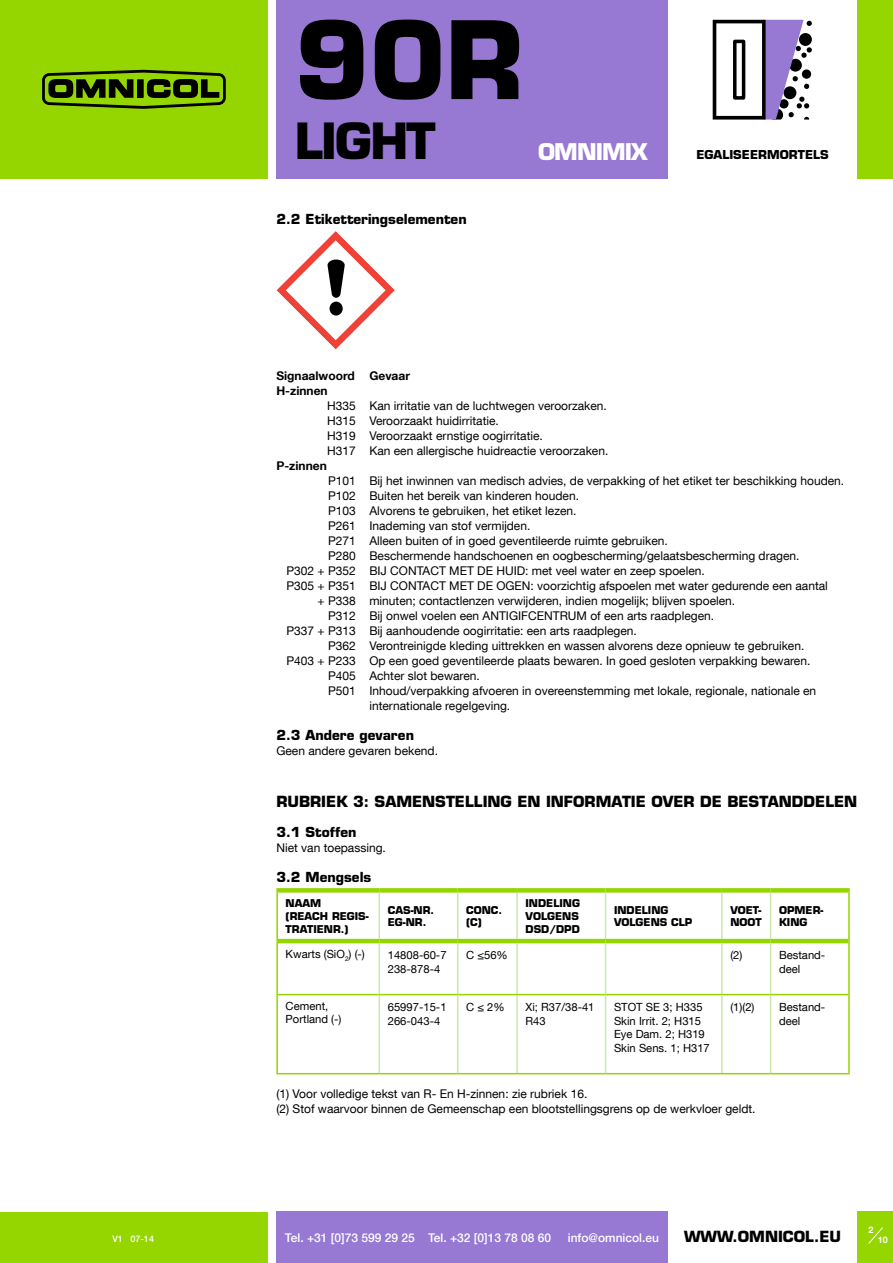
<style>
.page{position:relative;width:893px;height:1263px;background:#fff}
.page>*{position:absolute;margin:0;border:0;box-sizing:border-box;transform-origin:0 0}
.t1{font:700 105.15px "Eurostile";color:#000}
.t2{font:700 48.6px "Eurostile";letter-spacing:-.04em;color:#000}
.t3{font:700 22.5px "Eurostile";letter-spacing:-.04em;color:#fff}
.t4{font:700 15px "Eurostile";color:#000}
.t5{font:700 13.5px "Eurostile";color:#000}
.t6{font:12px/15px "Helvetica Neue LT Com";color:#000}
.t7{font:500 12px "Helvetica Neue LT Com";color:#fff}
.t8{font:700 12px/15px "Helvetica Neue LT Com";color:#000}
.t9{font:700 12px "Eurostile";color:#000}
.t10{font:11.25px/13.5px "Helvetica Neue LT Com";color:#000}
.t11{font:700 10.5px/12.6px "Eurostile";color:#000}
.t12{font:500 9px "Helvetica Neue LT Com";color:#fff}
.t13{font:700 9px "Helvetica Neue LT Com";color:#fff}
</style>
<div class="page">
<div style="left:0;top:0;width:268px;height:179px;background:#95d500"></div>
<div style="left:42px;top:73px;width:184px;height:32px;border:3px solid #000;border-radius:6px"></div>
<svg style="left:48px;top:79px;width:86px;height:19px"></svg>
<div style="left:138px;top:80px;width:5px;height:17px;background:#000"></div>
<div style="left:137px;top:79px;width:7px;height:19px;border:1px solid #000"></div>
<svg style="left:146px;top:79px;width:74px;height:19px"></svg>
<div style="left:0;top:1212px;width:268px;height:51px;background:#95d500"></div>
<div style="left:276px;top:1212px;width:392px;height:51px;background:#9778d3"></div>
<div style="left:857px;top:1211px;width:36px;height:52px;background:#95d500"></div>
<div style="left:857px;top:0;width:36px;height:179px;background:#95d500"></div>
<div style="left:276px;top:0;width:392px;height:179px;background:#9778d3"></div>
<svg style="left:868px;top:1227px;width:15px;height:17px"></svg>
<svg style="left:276px;top:231px;width:119px;height:119px"></svg>
<hr style="left:276px;top:893px;width:2px;height:48px;background:#95d500">
<div style="left:276px;top:888px;width:103px;height:5px;background:#95d500"></div>
<hr style="left:278px;top:939px;width:101px;height:4px;background:#95d500">
<hr style="left:379px;top:893px;width:1px;height:46px;background:#cae8ab">
<div style="left:379px;top:888px;width:79px;height:5px;background:#95d500"></div>
<hr style="left:379px;top:939px;width:79px;height:4px;background:#95d500">
<hr style="left:457px;top:893px;width:1px;height:46px;background:#cae8ab">
<div style="left:458px;top:888px;width:59px;height:5px;background:#95d500"></div>
<div style="left:517px;top:888px;width:88px;height:5px;background:#95d500"></div>
<div style="left:605px;top:888px;width:117px;height:5px;background:#95d500"></div>
<div style="left:722px;top:888px;width:49px;height:5px;background:#95d500"></div>
<hr style="left:516px;top:893px;width:2px;height:46px;background:#cae8ab">
<hr style="left:605px;top:893px;width:1px;height:46px;background:#cae8ab">
<hr style="left:721px;top:893px;width:2px;height:46px;background:#cae8ab">
<hr style="left:458px;top:939px;width:59px;height:4px;background:#95d500">
<hr style="left:517px;top:939px;width:88px;height:4px;background:#95d500">
<hr style="left:605px;top:939px;width:117px;height:4px;background:#95d500">
<hr style="left:722px;top:939px;width:49px;height:4px;background:#95d500">
<hr style="left:770px;top:893px;width:1px;height:46px;background:#cae8ab">
<div style="left:771px;top:888px;width:79px;height:5px;background:#95d500"></div>
<hr style="left:848px;top:893px;width:2px;height:48px;background:#95d500">
<hr style="left:771px;top:939px;width:77px;height:4px;background:#95d500">
<hr style="left:276px;top:941px;width:2px;height:53px;background:#95d500">
<hr style="left:379px;top:943px;width:1px;height:51px;background:#cae8ab">
<hr style="left:457px;top:943px;width:1px;height:51px;background:#cae8ab">
<hr style="left:516px;top:943px;width:2px;height:51px;background:#cae8ab">
<hr style="left:605px;top:943px;width:1px;height:51px;background:#cae8ab">
<hr style="left:721px;top:943px;width:2px;height:51px;background:#cae8ab">
<hr style="left:770px;top:943px;width:1px;height:51px;background:#cae8ab">
<hr style="left:848px;top:941px;width:2px;height:53px;background:#95d500">
<hr style="left:276px;top:995px;width:2px;height:78px;background:#95d500">
<hr style="left:276px;top:994px;width:103px;height:1px;background:#95d500">
<hr style="left:276px;top:1073px;width:103px;height:1px;background:#95d500">
<hr style="left:379px;top:995px;width:1px;height:78px;background:#cae8ab">
<hr style="left:379px;top:994px;width:79px;height:1px;background:#95d500">
<hr style="left:458px;top:994px;width:59px;height:1px;background:#95d500">
<hr style="left:517px;top:994px;width:88px;height:1px;background:#95d500">
<hr style="left:605px;top:994px;width:117px;height:1px;background:#95d500">
<hr style="left:722px;top:994px;width:49px;height:1px;background:#95d500">
<hr style="left:457px;top:995px;width:1px;height:78px;background:#cae8ab">
<hr style="left:516px;top:995px;width:2px;height:78px;background:#cae8ab">
<hr style="left:605px;top:995px;width:1px;height:78px;background:#cae8ab">
<hr style="left:721px;top:995px;width:2px;height:78px;background:#cae8ab">
<hr style="left:379px;top:1073px;width:79px;height:1px;background:#95d500">
<hr style="left:458px;top:1073px;width:59px;height:1px;background:#95d500">
<hr style="left:517px;top:1073px;width:88px;height:1px;background:#95d500">
<hr style="left:605px;top:1073px;width:117px;height:1px;background:#95d500">
<hr style="left:722px;top:1073px;width:49px;height:1px;background:#95d500">
<hr style="left:770px;top:995px;width:1px;height:78px;background:#cae8ab">
<hr style="left:771px;top:994px;width:79px;height:1px;background:#95d500">
<hr style="left:848px;top:995px;width:2px;height:78px;background:#95d500">
<hr style="left:771px;top:1073px;width:79px;height:1px;background:#95d500">
<svg style="left:713px;top:20px;width:99px;height:99px"></svg>
<div style="left:735px;top:41px;width:9px;height:57px;background:#fff"></div>
<div style="left:733px;top:40px;width:12px;height:60px;border:4px solid #000"></div>
<h1 class="t1" style="left:294px;top:-5px;width:231px">90R</h1>
<h2 class="t2" style="left:295px;top:111px;width:142px">LIGHT</h2>
<h3 class="t3" style="left:538px;top:138px;width:111px">OMNIMIX</h3>
<p class="t5" style="left:276px;top:210px;width:192px">2.2 Etiketteringselementen</p>
<p class="t9" style="left:696px;top:147px;width:134px">EGALISEERMORTELS</p>
<p class="t8" style="left:276px;top:367px;width:135px">Signaalwoord Gevaar<br>H-zinnen</p>
<p class="t6" style="left:327px;top:397px;width:283px">H335 Kan irritatie van de luchtwegen veroorzaken.<br>H315 Veroorzaakt huidirritatie.<br>H319 Veroorzaakt ernstige oogirritatie.<br>H317 Kan een allergische huidreactie veroorzaken.</p>
<p class="t8" style="left:276px;top:457px;width:52px">P-zinnen</p>
<p class="t6" style="left:328px;top:472px;width:518px">P101 Bij het inwinnen van medisch advies, de verpakking of het etiket ter beschikking houden.</p>
<p class="t6" style="left:328px;top:487px;width:252px">P102 Buiten het bereik van kinderen houden.</p>
<p class="t6" style="left:328px;top:502px;width:250px">P103 Alvorens te gebruiken, het etiket lezen.</p>
<p class="t6" style="left:328px;top:517px;width:204px">P261 Inademing van stof vermijden.</p>
<p class="t6" style="left:328px;top:532px;width:341px">P271 Alleen buiten of in goed geventileerde ruimte gebruiken.</p>
<p class="t6" style="left:328px;top:547px;width:473px">P280 Beschermende handschoenen en oogbescherming/gelaatsbescherming dragen.</p>
<p class="t6" style="left:286px;top:562px;width:420px">P302 + P352 BIJ CONTACT MET DE HUID: met veel water en zeep spoelen.</p>
<p class="t6" style="left:286px;top:577px;width:543px">P305 + P351 BIJ CONTACT MET DE OGEN: voorzichtig afspoelen met water gedurende een aantal</p>
<p class="t6" style="left:318px;top:592px;width:419px">+ P338 minuten; contactlenzen verwijderen, indien mogelijk; blijven spoelen.</p>
<p class="t6" style="left:328px;top:607px;width:388px">P312 Bij onwel voelen een ANTIGIFCENTRUM of een arts raadplegen.</p>
<p class="t6" style="left:286px;top:622px;width:352px">P337 + P313 Bij aanhoudende oogirritatie: een arts raadplegen.</p>
<p class="t6" style="left:328px;top:637px;width:478px">P362 Verontreinigde kleding uittrekken en wassen alvorens deze opnieuw te gebruiken.</p>
<p class="t6" style="left:286px;top:652px;width:525px">P403 + P233 Op een goed geventileerde plaats bewaren. In goed gesloten verpakking bewaren.</p>
<p class="t6" style="left:328px;top:667px;width:153px">P405 Achter slot bewaren.</p>
<p class="t6" style="left:328px;top:682px;width:490px">P501 Inhoud/verpakking afvoeren in overeenstemming met lokale, regionale, nationale en</p>
<p class="t6" style="left:369px;top:697px;width:142px">internationale regelgeving.</p>
<p class="t5" style="left:276px;top:726px;width:139px">2.3 Andere gevaren</p>
<p class="t6" style="left:276px;top:742px;width:163px">Geen andere gevaren bekend.</p>
<p class="t4" style="left:276px;top:792px;width:582px">RUBRIEK 3: SAMENSTELLING EN INFORMATIE OVER DE BESTANDDELEN</p>
<p class="t5" style="left:276px;top:824px;width:82px">3.1 Stoffen</p>
<p class="t6" style="left:276px;top:840px;width:111px">Niet van toepassing.</p>
<p class="t5" style="left:276px;top:869px;width:96px">3.2 Mengsels</p>
<p class="t11" style="left:286px;top:897px;width:84px">NAAM<br>(REACH REGIS-<br>TRATIENR.)</p>
<p class="t11" style="left:388px;top:903px;width:48px">CAS-NR.<br>EG-NR.</p>
<p class="t11" style="left:466px;top:903px;width:38px">CONC. (C)</p>
<p class="t11" style="left:526px;top:897px;width:56px;text-align:justify">INDELING VOLGENS DSD/DPD</p>
<p class="t11" style="left:614px;top:903px;width:80px">INDELING<br>VOLGENS CLP</p>
<p class="t11" style="left:730px;top:903px;width:33px">VOET-<br>NOOT</p>
<p class="t11" style="left:779px;top:903px;width:46px">OPMER-<br>KING</p>
<p class="t10" style="left:286px;top:946px;width:81px">Kwarts (SiO<sub>2</sub>) (-)</p>
<p class="t10" style="left:388px;top:948px;width:60px">14808-60-7<br>238-878-4</p>
<p class="t10" style="left:466px;top:948px;width:43px">C ≤56%</p>
<p class="t10" style="left:730px;top:948px;width:14px">(2)</p>
<p class="t10" style="left:779px;top:948px;width:48px">Bestand&shy;deel</p>
<p class="t10" style="left:286px;top:999px;width:57px">Cement,<br>Portland (-)</p>
<p class="t10" style="left:388px;top:1000px;width:60px">65997-15-1<br>266-043-4</p>
<p class="t10" style="left:466px;top:1000px;width:40px">C ≤ 2%</p>
<p class="t10" style="left:526px;top:1000px;width:70px">Xi; R37/38-41<br>R43</p>
<p class="t10" style="left:614px;top:1000px;width:97px">STOT SE 3; H335<br>Skin Irrit. 2; H315<br>Eye Dam. 2; H319<br>Skin Sens. 1; H317</p>
<p class="t10" style="left:730px;top:1000px;width:26px">(1)(2)</p>
<p class="t10" style="left:779px;top:1000px;width:48px">Bestand&shy;deel</p>
<p class="t6" style="left:276px;top:1086px;width:481px">(1) Voor volledige tekst van R- En H-zinnen: zie rubriek 16.<br>(2) Stof waarvoor binnen de Gemeenschap een blootstellingsgrens op de werkvloer geldt.</p>
<p class="t12" style="left:112px;top:1233px;width:43px">V1 07-14</p>
<p class="t7" style="left:285px;top:1230px;width:268px">Tel. +31 [0]73 599 29 25 Tel. +32 [0]13 78 08 60</p>
<p class="t7" style="left:568px;top:1230px;width:93px">info@omnicol.eu</p>
<p class="t4" style="left:684px;top:1227px;width:159px">WWW.OMNICOL.EU</p>
<p class="t13" style="left:868px;top:1224px;width:7px">2</p>
<p class="t13" style="left:878px;top:1234px;width:12px">10</p>
</div>
